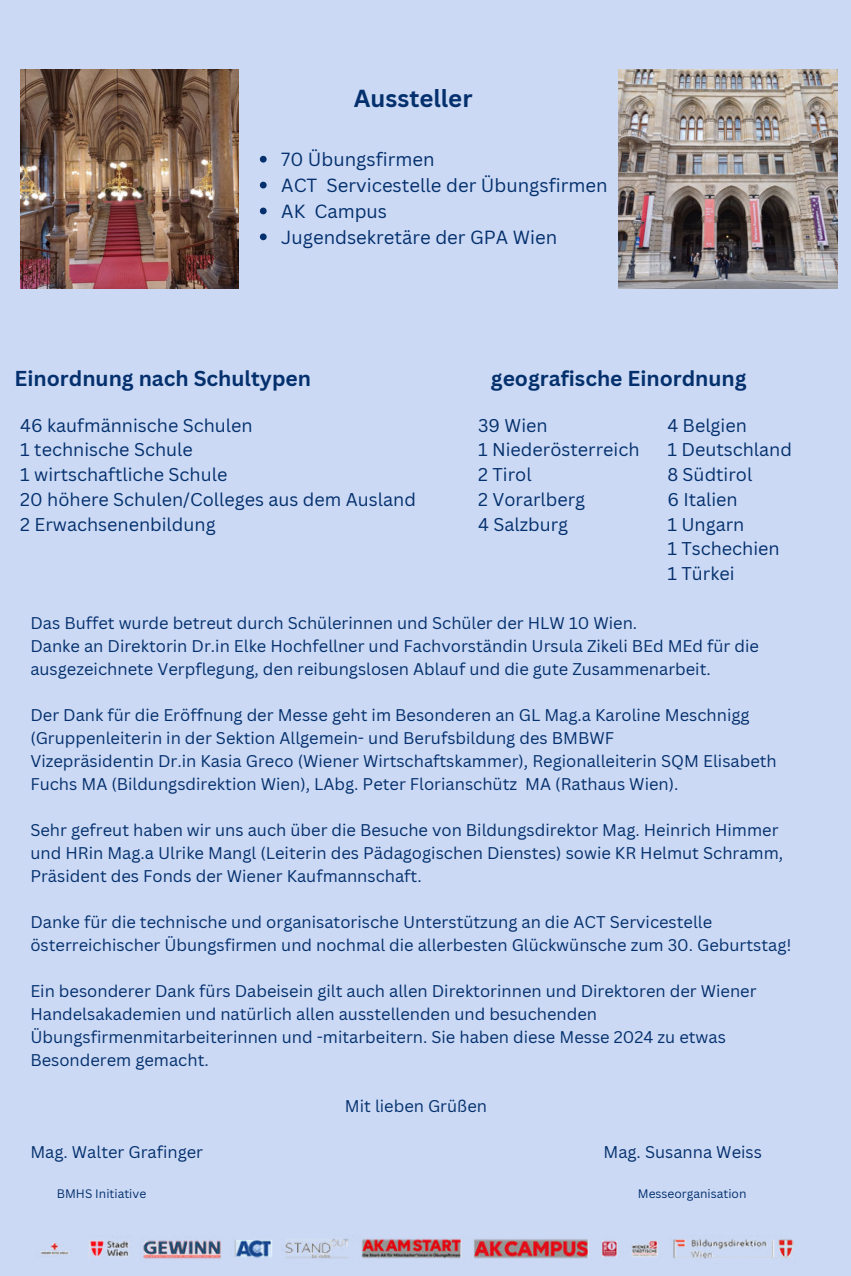
<style>
.page{position:relative;width:851px;height:1276px;background:#fff}
.page>*{position:absolute;margin:0;border:0;box-sizing:border-box;transform-origin:0 0}
.t1{font:700 24px "Canva Sans";color:#04306d}
.t2{font:700 21px "Canva Sans";color:#04306d}
.t3{font:18.45px/25.8px "Canva Sans";color:#04306d}
.t4{font:18px/24.8px "Canva Sans";color:#04306d}
.t5{font:16.5px/23px "Canva Sans";color:#04306d}
.t6{font:12px "Canva Sans";color:#04306d}
</style>
<div class="page">
<div style="left:0;top:0;width:850px;height:1276px;background:#cbd9f4"></div>
<img style="left:618px;top:70px;width:219px;height:218px">
<img style="left:41px;top:1235px;width:753px;height:24px">
<img style="left:20px;top:70px;width:219px;height:218px">
<svg style="left:260px;top:156px;width:6px;height:7px"></svg>
<svg style="left:260px;top:182px;width:6px;height:6px"></svg>
<svg style="left:260px;top:208px;width:6px;height:6px"></svg>
<svg style="left:260px;top:233px;width:6px;height:7px"></svg>
<h1 class="t1" style="left:354px;top:84px;width:120px">Aussteller</h1>
<p class="t3" style="left:281px;top:146px;width:328px">70 Übungsfirmen<br>ACT Servicestelle der Übungsfirmen<br>AK Campus<br>Jugendsekretäre der GPA Wien</p>
<p class="t2" style="left:15px;top:366px;width:298px">Einordnung nach Schultypen</p>
<p class="t2" style="left:491px;top:366px;width:257px">geografische Einordnung</p>
<p class="t4" style="left:20px;top:413px;width:397px">46 kaufmännische Schulen<br>1 technische Schule<br>1 wirtschaftliche Schule<br>20 höhere Schulen/Colleges aus dem Ausland<br>2 Erwachsenenbildung</p>
<p class="t4" style="left:478px;top:413px;width:163px">39 Wien<br>1 Niederösterreich<br>2 Tirol<br>2 Vorarlberg<br>4 Salzburg</p>
<p class="t4" style="left:667px;top:413px;width:126px">4 Belgien<br>1 Deutschland<br>8 Südtirol<br>6 Italien<br>1 Ungarn<br>1 Tschechien<br>1 Türkei</p>
<p class="t5" style="left:30px;top:612px;width:730px">Das Buffet wurde betreut durch Schülerinnen und Schüler der HLW 10 Wien.<br>Danke an Direktorin Dr.in Elke Hochfellner und Fachvorständin Ursula Zikeli BEd MEd für die ausgezeichnete Verpflegung, den reibungslosen Ablauf und die gute Zusammenarbeit.</p>
<p class="t5" style="left:30px;top:704px;width:747px">Der Dank für die Eröffnung der Messe geht im Besonderen an GL Mag.a Karoline Meschnigg (Gruppenleiterin in der Sektion Allgemein- und Berufsbildung des BMBWF<br>Vizepräsidentin Dr.in Kasia Greco (Wiener Wirtschaftskammer), Regionalleiterin SQM Elisabeth Fuchs MA (Bildungsdirektion Wien), LAbg. Peter Florianschütz MA (Rathaus Wien).</p>
<p class="t5" style="left:30px;top:819px;width:754px">Sehr gefreut haben wir uns auch über die Besuche von Bildungsdirektor Mag. Heinrich Himmer und HRin Mag.a Ulrike Mangl (Leiterin des Pädagogischen Dienstes) sowie KR Helmut Schramm,<br>Präsident des Fonds der Wiener Kaufmannschaft.</p>
<p class="t5" style="left:30px;top:911px;width:762px">Danke für die technische und organisatorische Unterstützung an die ACT Servicestelle österreichischer Übungsfirmen und nochmal die allerbesten Glückwünsche zum 30. Geburtstag!</p>
<p class="t5" style="left:30px;top:980px;width:727px">Ein besonderer Dank fürs Dabeisein gilt auch allen Direktorinnen und Direktoren der Wiener Handelsakademien und natürlich allen ausstellenden und besuchenden Übungsfirmenmitarbeiterinnen und -mitarbeitern. Sie haben diese Messe 2024 zu etwas Besonderem gemacht.</p>
<p class="t5" style="left:345px;top:1095px;width:144px">Mit lieben Grüßen</p>
<p class="t5" style="left:30px;top:1141px;width:174px">Mag. Walter Grafinger</p>
<p class="t5" style="left:603px;top:1141px;width:160px">Mag. Susanna Weiss</p>
<p class="t6" style="left:57px;top:1187px;width:91px">BMHS Initiative</p>
<p class="t6" style="left:637px;top:1187px;width:110px">Messeorganisation</p>
</div>
